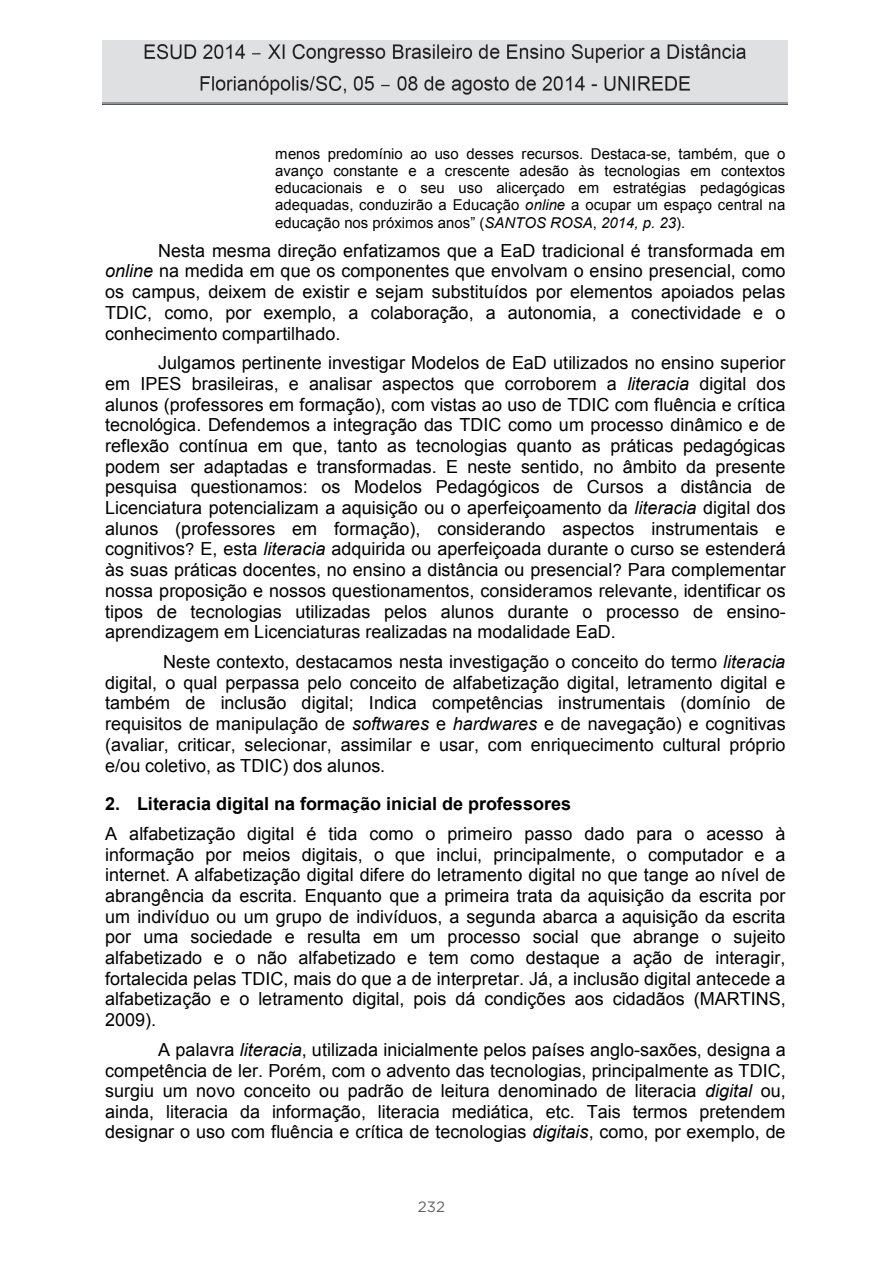
<style>
.page{position:relative;width:893px;height:1263px;background:#fff}
.page>*{position:absolute;margin:0;border:0;box-sizing:border-box;transform-origin:0 0}
.t1{font:18px/20.7px "Arial";color:#000;text-align:justify}
.t2{font:15px/17.2px "Arial";color:#000;text-align:justify}
.t3{font:15px "Gotham";color:#636366}
.s1{font-style:italic}
.s2{font-size:16.5px}
.s3{font-weight:700}
</style>
<div class="page">
<img style="left:102px;top:41px;width:685px;height:63px">
<p class="t2" style="left:275px;top:145px;width:512px">menos predomínio ao uso desses recursos. Destaca-se, também, que o avanço constante e a crescente adesão às tecnologias em contextos educacionais e o seu uso alicerçado em estratégias pedagógicas adequadas, conduzirão a Educação <span class="s1">online</span> a ocupar um espaço central na educação nos próximos anos” (<span class="s1">SANTOS ROSA</span>, <span class="s1">2014, p. 23</span>).</p>
<p class="t1" style="left:105px;top:240px;width:682px;text-indent:53px">Nesta mesma direção enfatizamos que a EaD tradicional é transformada em <span class="s1">online</span> na medida em que os componentes que envolvam o ensino presencial, como os campus, deixem de existir e sejam substituídos por elementos apoiados pelas TDIC, como, por exemplo, a colaboração, a autonomia, a conectividade e o conhecimento compartilhado.</p>
<p class="t1" style="left:105px;top:353px;width:682px;text-indent:53px">Julgamos pertinente investigar Modelos de EaD utilizados no ensino superior em IPES brasileiras, e analisar aspectos que corroborem a <span class="s1">literacia</span> digital dos alunos (professores em formação), com vistas ao uso de TDIC com fluência e crítica tecnológica. Defendemos a integração das TDIC como um processo dinâmico e de reflexão contínua em que, tanto as tecnologias quanto as práticas pedagógicas podem ser adaptadas e transformadas. E neste sentido, no âmbito da presente pesquisa questionamos: os Modelos Pedagógicos de Cursos a distância de Licenciatura potencializam a aquisição ou o aperfeiçoamento da <span class="s1">literacia</span> digital dos alunos (professores em formação), considerando aspectos instrumentais e cognitivos<span class="s2">?</span> E, esta <span class="s1">literacia</span> adquirida ou aperfeiçoada durante o curso se estenderá às suas práticas docentes, no ensino a distância ou presencial<span class="s2">?</span> Para complementar nossa proposição e nossos questionamentos, consideramos relevante, identificar os tipos de tecnologias utilizadas pelos alunos durante o processo de ensino&shy;aprendizagem em Licenciaturas realizadas na modalidade EaD.</p>
<p class="t1" style="left:105px;top:651px;width:682px;text-indent:58px">Neste contexto, destacamos nesta investigação o conceito do termo <span class="s1">literacia </span>digital, o qual perpassa pelo conceito de alfabetização digital, letramento digital e também de inclusão digital; Indica competências instrumentais (domínio de requisitos de manipulação de <span class="s1">softwares</span> e <span class="s1">hardwares</span> e de navegação) e cognitivas (avaliar, criticar, selecionar, assimilar e usar, com enriquecimento cultural próprio e/ou coletivo, as TDIC) dos alunos.</p>
<p class="t1" style="left:105px;top:789px;width:682px;line-height:29.5px"><span class="s3">2. Literacia digital na formação inicial de professores<br></span>A alfabetização digital é tida como o primeiro passo dado para o acesso à</p>
<p class="t1" style="left:105px;top:844px;width:682px">informação por meios digitais, o que inclui, principalmente, o computador e a internet. A alfabetização digital difere do letramento digital no que tange ao nível de abrangência da escrita. Enquanto que a primeira trata da aquisição da escrita por um indivíduo ou um grupo de indivíduos, a segunda abarca a aquisição da escrita por uma sociedade e resulta em um processo social que abrange o sujeito alfabetizado e o não alfabetizado e tem como destaque a ação de interagir, fortalecida pelas TDIC, mais do que a de interpretar. Já, a inclusão digital antecede a alfabetização e o letramento digital, pois dá condições aos cidadãos (MARTINS, 2009).</p>
<p class="t1" style="left:105px;top:1039px;width:682px;text-indent:53px">A palavra <span class="s1">literacia</span>, utilizada inicialmente pelos países anglo-saxões, designa a competência de ler. Porém, com o advento das tecnologias, principalmente as TDIC, surgiu um novo conceito ou padrão de leitura denominado de literacia <span class="s1">digital</span> ou, ainda, literacia da informação, literacia mediática, etc. Tais termos pretendem designar o uso com fluência e crítica de tecnologias <span class="s1">digitais</span>, como, por exemplo, de</p>
<p class="t3" style="left:418px;top:1197px;width:29px">232</p>
</div>
